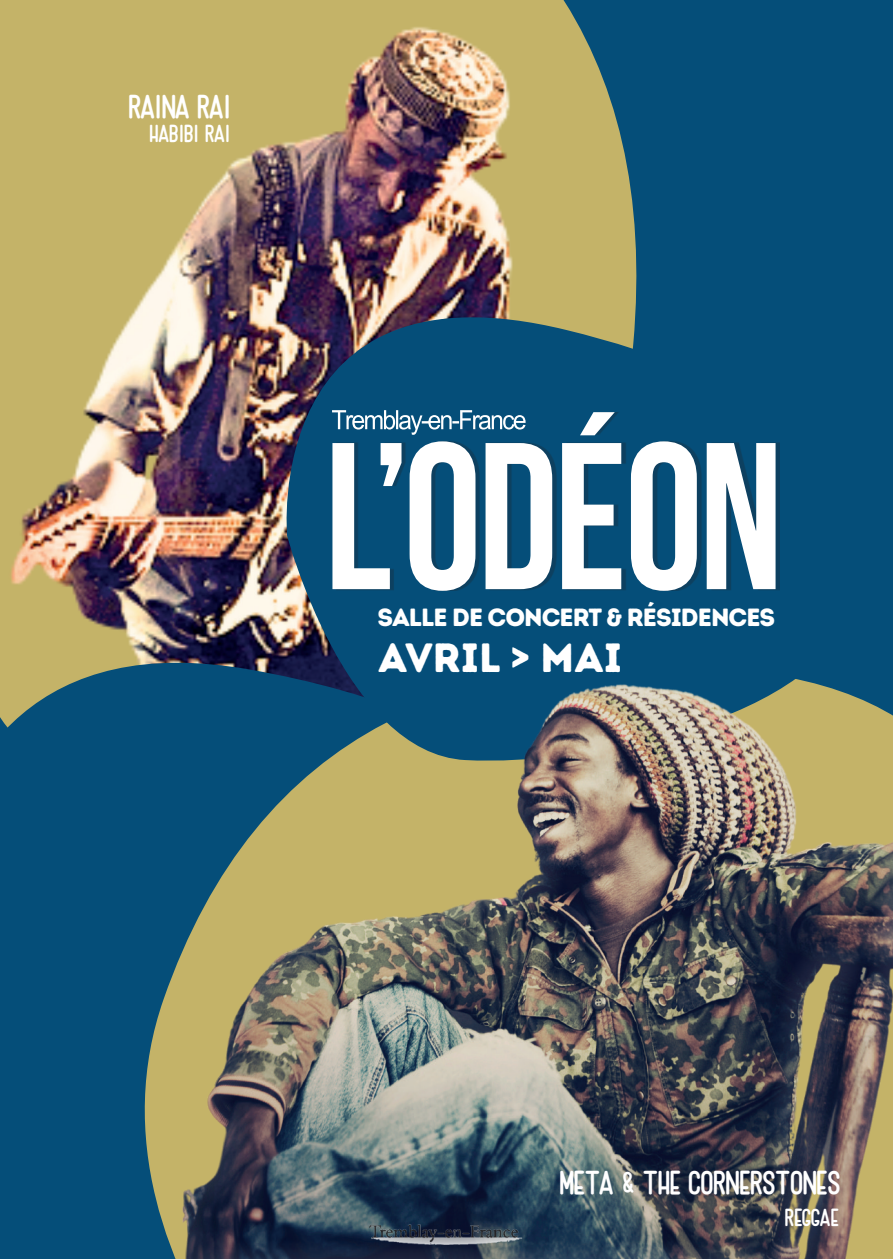
<style>
.page{position:relative;width:893px;height:1259px;background:#054e79}
.page>*{position:absolute;margin:0;border:0;box-sizing:border-box;transform-origin:0 0}
.t1{font:46.2px "Plant";letter-spacing:-.01em;color:#fff}
.t2{font:40.8px "Intro Rust Base";color:#fff}
.t3{font:33.9px "Plant";color:#fff}
.t4{font:24.9px "Intro Rust Base";letter-spacing:-.04em;color:#fff}
</style>
<div class="page">
<svg style="left:0;top:0;width:636px;height:256px"></svg>
<img style="left:0;top:3px;width:622px;height:593px">
<svg style="left:0;top:596px;width:152px;height:132px;fill:#c4b368"></svg>
<svg style="left:70px;top:642px;width:82px;height:539px"></svg>
<img style="left:262px;top:256px;width:375px;height:285px">
<svg style="left:332px;top:410px;width:194px;height:2px"></svg>
<svg style="left:332px;top:412px;width:443px;height:129px"></svg>
<div style="left:152px;top:541px;width:741px;height:718px;background:#fff;opacity:.21"></div>
<img style="left:350px;top:1219px;width:193px;height:33px">
<p class="t1" style="left:128px;top:74px;width:104px">RAÏNA RaÏ</p>
<p class="t3" style="left:150px;top:109px;width:82px">HABIBI RAÏ</p>
<p class="t4" style="left:377px;top:601px;width:399px">SALLE DE CONCERT &amp; RÉSIDENCES</p>
<p class="t2" style="left:378px;top:632px;width:246px">AVRIL &gt; MAI</p>
<p class="t1" style="left:559px;top:1150px;width:283px">META &amp; THE CORNERSTONES</p>
<p class="t3" style="left:785px;top:1193px;width:56px">REGGAE</p>
</div>
